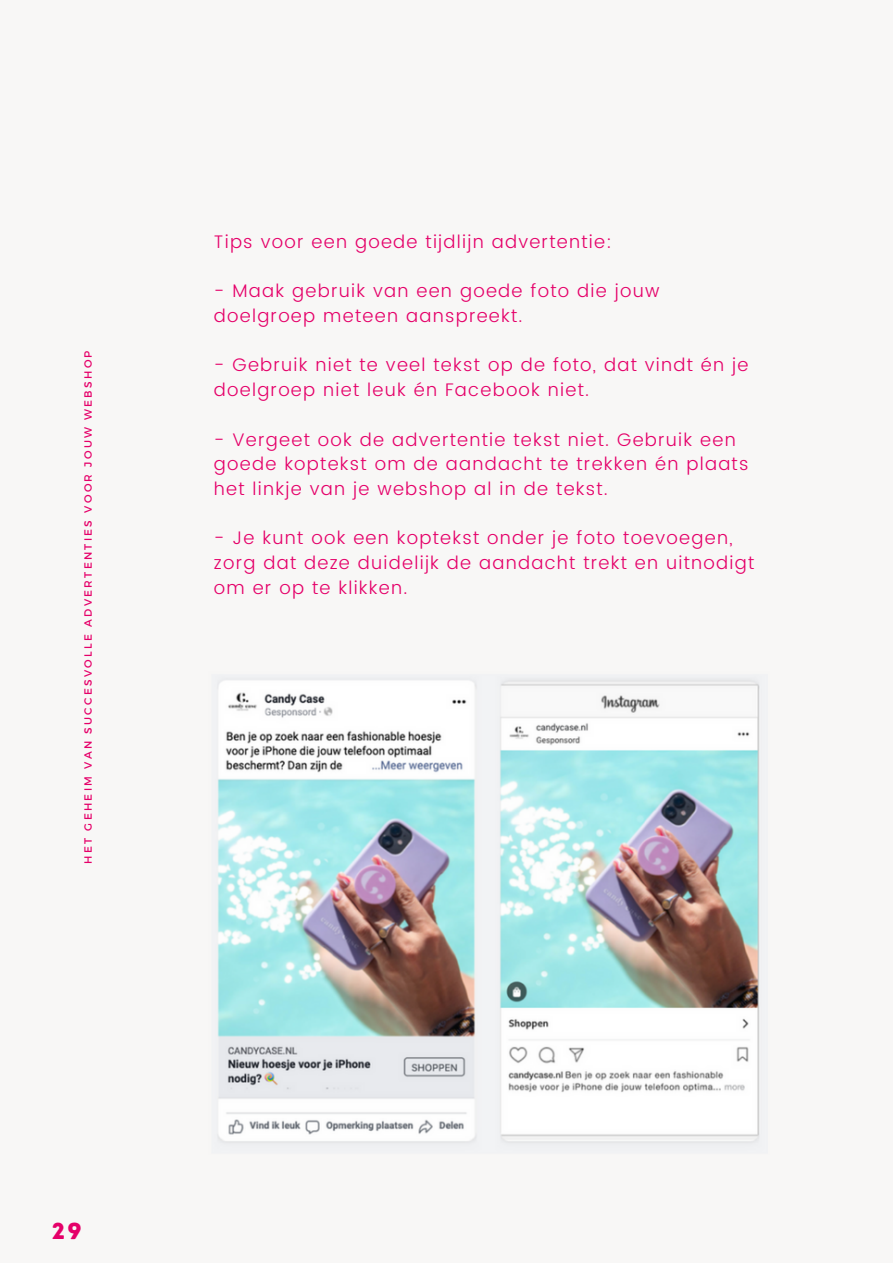
<style>
.page{position:relative;width:893px;height:1264px;background:#fff}
.page>*{position:absolute;margin:0;border:0;box-sizing:border-box;transform-origin:0 0}
.t1{font:23.1px "Intro Rust Base";color:#e50069}
.t2{font:300 18.15px/24.8px "Poppins";letter-spacing:.07em;color:#e50069}
.t3{font:10.5px "Montserrat";letter-spacing:.22em;color:#e50069}
</style>
<div class="page">
<div style="left:0;top:0;width:892px;height:1262px;background:#f8f7f6"></div>
<img style="left:217px;top:678px;width:543px;height:467px">
<p class="t3" style="left:81px;top:863px;width:514px;rotate:-90deg">HET GEHEIM VAN SUCCESVOLLE ADVERTENTIES VOOR JOUW WEBSHOP</p>
<p class="t2" style="left:214px;top:229px;width:399px">Tips voor een goede tijdlijn advertentie:</p>
<p class="t2" style="left:214px;top:278px;width:447px">- Maak gebruik van een goede foto die jouw doelgroep meteen aanspreekt.</p>
<p class="t2" style="left:214px;top:352px;width:536px">- Gebruik niet te veel tekst op de foto, dat vindt én je doelgroep niet leuk én Facebook niet.</p>
<p class="t2" style="left:214px;top:427px;width:536px">- Vergeet ook de advertentie tekst niet. Gebruik een goede koptekst om de aandacht te trekken én plaats het linkje van je webshop al in de tekst.</p>
<p class="t2" style="left:214px;top:526px;width:542px">- Je kunt ook een koptekst onder je foto toevoegen, zorg dat deze duidelijk de aandacht trekt en uitnodigt om er op te klikken.</p>
<p class="t1" style="left:52px;top:1216px;width:31px">29</p>
</div>
